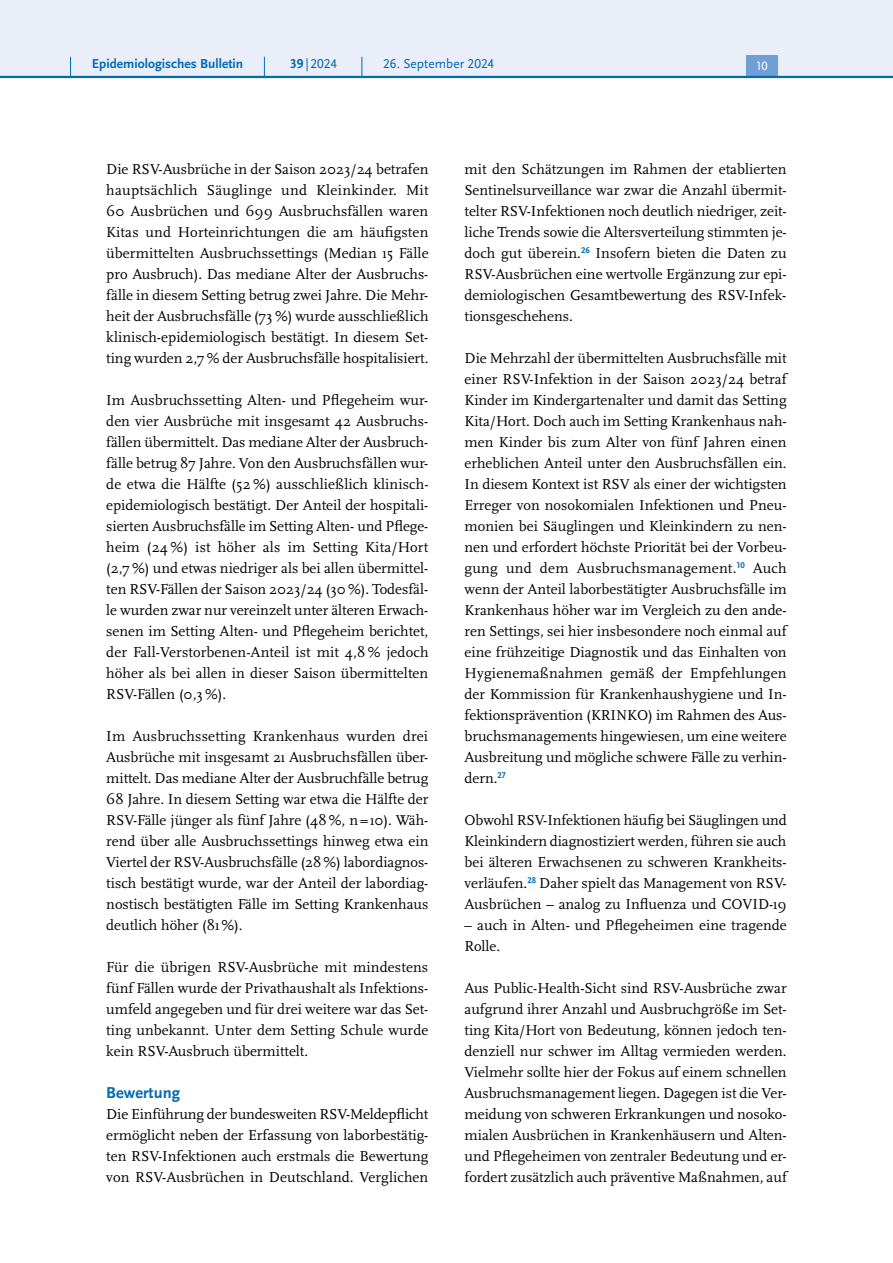
<style>
.page{position:relative;width:893px;height:1263px;background:#fff}
.page>*{position:absolute;margin:0;border:0;box-sizing:border-box;transform-origin:0 0}
.H4_-_Neu{font:700 16.5px "Scala Sans Pro";color:#006ab4}
.P_-_Fließtext{font:15px/21px "Scala Pro";color:#000;text-align:justify}
.t1{font:700 13.5px "Scala Sans Pro";color:#006ab4}
.t2{font:13.5px "Scala Sans Pro";color:#006ab4}
.t3{font:12.45px "Scala Sans Pro";color:#fff}
.s1{font-weight:700}
</style>
<div class="page">
<div style="left:0;top:0;width:893px;height:77px;background:#eaeef9"></div>
<div style="left:746px;top:55px;width:32px;height:21px;background:#719ed4"></div>
<hr style="left:0;top:76px;width:893px;height:2px;background:#006ab4">
<svg style="left:70px;top:57px;width:1px;height:19px"></svg>
<svg style="left:264px;top:57px;width:1px;height:19px"></svg>
<svg style="left:362px;top:57px;width:1px;height:19px"></svg>
<p class="t1" style="left:92px;top:55px;width:153px">Epidemiologisches Bulletin</p>
<p class="t2" style="left:290px;top:55px;width:48px"><span class="s1">39</span>|2024</p>
<p class="t2" style="left:383px;top:55px;width:112px">26. September 2024</p>
<p class="t3" style="left:757px;top:59px;width:13px">10</p>
<p class="P_-_Fließtext" style="left:106px;top:158px;width:324px">Die RSV-Ausbrüche in der Saison 2023/24 betrafen hauptsächlich Säuglinge und Kleinkinder. Mit 60 Ausbrüchen und 699 Ausbruchsfällen waren Kitas und Horteinrichtungen die am häufigsten übermittelten Ausbruchssettings (Median 15 Fälle pro Ausbruch). Das mediane Alter der Ausbruchs&shy;fälle in diesem Setting betrug zwei Jahre. Die Mehr&shy;heit der Ausbruchsfälle (73 %) wurde ausschließlich klinisch-epidemiologisch bestätigt. In diesem Set&shy;ting wurden 2,7 % der Ausbruchsfälle hospitalisiert.</p>
<p class="P_-_Fließtext" style="left:106px;top:389px;width:324px">Im Ausbruchssetting Alten- und Pflegeheim wur&shy;den vier Ausbrüche mit insgesamt 42 Ausbruchs&shy;fällen übermittelt. Das mediane Alter der Ausbruch&shy;fälle betrug 87 Jahre. Von den Ausbruchsfällen wur&shy;de etwa die Hälfte (52 %) ausschließlich klinisch&shy;epidemiologisch bestätigt. Der Anteil der hospitali&shy;sierten Ausbruchsfälle im Setting Alten- und Pflege&shy;heim (24 %) ist höher als im Setting Kita/Hort (2,7 %) und etwas niedriger als bei allen übermittel&shy;ten RSV-Fällen der Saison 2023/24 (30 %). Todesfäl&shy;le wurden zwar nur vereinzelt unter älteren Erwach&shy;senen im Setting Alten- und Pflegeheim berichtet, der Fall-Verstorbenen-Anteil ist mit 4,8 % jedoch höher als bei allen in dieser Saison übermittelten RSV-Fällen (0,3 %).</p>
<p class="P_-_Fließtext" style="left:106px;top:725px;width:324px">Im Ausbruchssetting Krankenhaus wurden drei Ausbrüche mit insgesamt 21 Ausbruchsfällen über&shy;mittelt. Das mediane Alter der Ausbruchfälle betrug 68 Jahre. In diesem Setting war etwa die Hälfte der RSV-Fälle jünger als fünf Jahre (48 %, n=10). Wäh&shy;rend über alle Ausbruchssettings hinweg etwa ein Viertel der RSV-Ausbruchsfälle (28 %) labordiagnos&shy;tisch bestätigt wurde, war der Anteil der labordiag&shy;nostisch bestätigten Fälle im Setting Krankenhaus deutlich höher (81 %).</p>
<p class="P_-_Fließtext" style="left:106px;top:956px;width:324px">Für die übrigen RSV-Ausbrüche mit mindestens fünf Fällen wurde der Privathaushalt als Infektions&shy;umfeld angegeben und für drei weitere war das Set&shy;ting unbekannt. Unter dem Setting Schule wurde kein RSV-Ausbruch übermittelt.</p>
<h3 class="H4_-_Neu" style="left:106px;top:1082px;width:75px">Bewertung</h3>
<p class="P_-_Fließtext" style="left:106px;top:1103px;width:324px">Die Einführung der bundesweiten RSV-Meldepflicht ermöglicht neben der Erfassung von laborbestätig&shy;ten RSV-Infektionen auch erstmals die Bewertung von RSV-Ausbrüchen in Deutschland. Verglichen</p>
<p class="P_-_Fließtext" style="left:465px;top:158px;width:324px">mit den Schätzungen im Rahmen der etablierten Sentinelsurveillance war zwar die Anzahl übermit&shy;telter RSV-Infektionen noch deutlich niedriger, zeit&shy;liche Trends sowie die Altersverteilung stimmten je&shy;doch gut überein.<sup>26</sup> Insofern bieten die Daten zu RSV-Ausbrüchen eine wertvolle Ergänzung zur epi&shy;demiologischen Gesamtbewertung des RSV-Infek&shy;tionsgeschehens.</p>
<p class="P_-_Fließtext" style="left:465px;top:347px;width:324px">Die Mehrzahl der übermittelten Ausbruchsfälle mit einer RSV-Infektion in der Saison 2023/24 betraf Kinder im Kindergartenalter und damit das Setting Kita/Hort. Doch auch im Setting Krankenhaus nah&shy;men Kinder bis zum Alter von fünf Jahren einen erheblichen Anteil unter den Ausbruchsfällen ein.<br>In diesem Kontext ist RSV als einer der wichtigsten Erreger von nosokomialen Infektionen und Pneu&shy;monien bei Säuglingen und Kleinkindern zu nen&shy;nen und erfordert höchste Priorität bei der Vorbeu&shy;gung und dem Ausbruchsmanagement.<sup>10</sup> Auch wenn der Anteil laborbestätigter Ausbruchsfälle im Krankenhaus höher war im Vergleich zu den ande&shy;ren Settings, sei hier insbesondere noch einmal auf eine frühzeitige Diagnostik und das Einhalten von Hygienemaßnahmen gemäß der Empfehlungen der Kommission für Krankenhaushygiene und In&shy;fektionsprävention (KRINKO) im Rahmen des Aus&shy;bruchsmanagements hingewiesen, um eine weitere Ausbreitung und mögliche schwere Fälle zu verhin&shy;dern.<sup>27</sup></p>
<p class="P_-_Fließtext" style="left:465px;top:809px;width:324px">Obwohl RSV-Infektionen häufig bei Säuglingen und Kleinkindern diagnostiziert werden, führen sie auch bei älteren Erwachsenen zu schweren Krankheits&shy;verläufen.<sup>28</sup> Daher spielt das Management von RSV-Ausbrüchen – analog zu Influenza und COVID-19</p>
<p class="P_-_Fließtext" style="left:465px;top:914px;width:324px">– auch in Alten- und Pflegeheimen eine tragende<br>Rolle.</p>
<p class="P_-_Fließtext" style="left:465px;top:977px;width:324px">Aus Public-Health-Sicht sind RSV-Ausbrüche zwar aufgrund ihrer Anzahl und Ausbruchgröße im Set&shy;ting Kita/Hort von Bedeutung, können jedoch ten&shy;denziell nur schwer im Alltag vermieden werden.<br>Vielmehr sollte hier der Fokus auf einem schnellen Ausbruchsmanagement liegen. Dagegen ist die Ver&shy;meidung von schweren Erkrankungen und nosoko&shy;mialen Ausbrüchen in Krankenhäusern und Alten&shy;und Pflegeheimen von zentraler Bedeutung und er&shy;fordert zusätzlich auch präventive Maßnahmen, auf</p>
</div>
